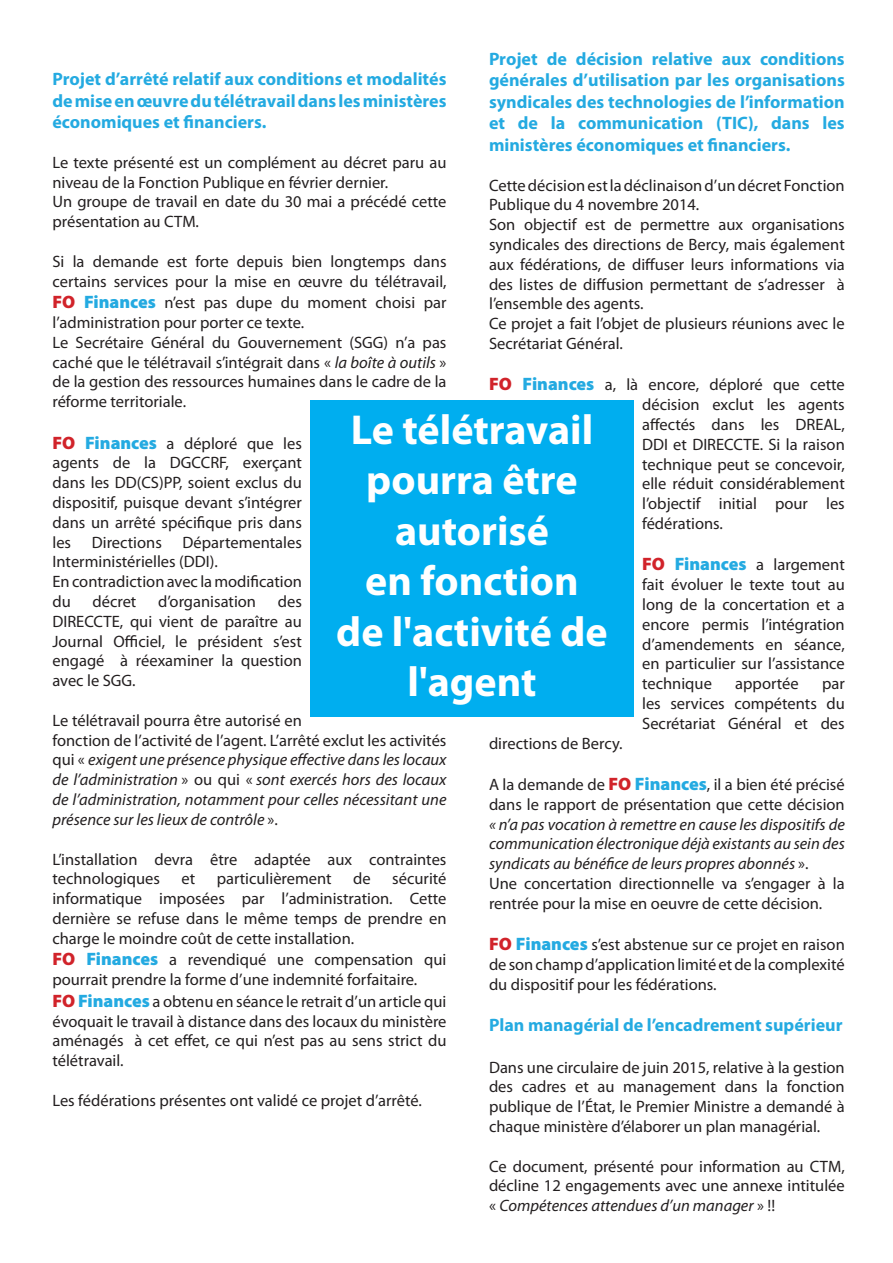
<style>
.page{position:relative;width:893px;height:1263px;background:#fff}
.page>*{position:absolute;margin:0;border:0;box-sizing:border-box;transform-origin:0 0}
.t1{font:700 42px/50.4px "Myriad Pro";color:#fff;text-align:center}
.Sans_interligne{font:700 18px/21.6px "Myriad Pro";color:#24aae1;text-align:justify}
.Sans_interligne-2{font:16.5px/19.8px "Myriad Pro";color:#231f20;text-align:justify}
.Sans_interligne-3{font:italic 16.5px/19.8px "Myriad Pro";color:#231f20}
.s1{font-weight:900;font-size:18px;color:#d1232a}
.s2{font-weight:900;font-size:18px;color:#24aae1}
.s3{font-style:italic}
.s4{font-style:normal}
.s5{font-weight:900;font-style:normal;font-size:18px;color:#d1232a}
.s6{font-weight:900;font-style:normal;font-size:18px;color:#24aae1}
</style>
<div class="page">
<div style="left:310px;top:400px;width:324px;height:316px;background:#00aeef"></div>
<p class="Sans_interligne" style="left:489px;top:47px;width:357px">Projet de décision relative aux conditions générales d’utilisation par les organisations syndicales des technologies de l’information et de la communication (TIC), dans les ministères économiques et financiers.</p>
<p class="Sans_interligne-2" style="left:489px;top:175px;width:357px">Cette décision est la déclinaison d’un décret Fonction<br>Publique du 4 novembre 2014.</p>
<p class="Sans_interligne-2" style="left:489px;top:214px;width:357px">Son objectif est de permettre aux organisations syndicales des directions de Bercy, mais également aux fédérations, de diffuser leurs informations via des listes de diffusion permettant de s’adresser à l’ensemble des agents.</p>
<p class="Sans_interligne-2" style="left:489px;top:313px;width:357px">Ce projet a fait l’objet de plusieurs réunions avec le<br>Secrétariat Général.</p>
<p class="Sans_interligne-2" style="left:642px;top:375px;width:204px;text-indent:-153px"><span class="s1">FO</span> <span class="s2">Finances</span> a, là encore, déploré que cette décision exclut les agents affectés dans les DREAL, DDI et DIRECCTE. Si la raison technique peut se concevoir, elle réduit considérablement l’objectif initial pour les fédérations.</p>
<p class="Sans_interligne-2" style="left:642px;top:555px;width:204px"><span class="s1">FO</span> <span class="s2">Finances</span> a largement fait évoluer le texte tout au long de la concertation et a encore permis l’intégration d’amendements en séance, en particulier sur l’assistance technique</p>
<p class="Sans_interligne" style="left:52px;top:68px;width:396px">Projet d’arrêté relatif aux conditions et modalités de mise en œuvre du télétravail dans les ministères économiques et financiers.</p>
<p class="Sans_interligne-2" style="left:52px;top:152px;width:396px">Le texte présenté est un complément au décret paru au niveau de la Fonction Publique en février dernier.</p>
<p class="Sans_interligne-2" style="left:52px;top:192px;width:395px">Un groupe de travail en date du 30 mai a précédé cette présentation au CTM.</p>
<p class="Sans_interligne-2" style="left:52px;top:251px;width:396px">Si la demande est forte depuis bien longtemps dans certains services pour la mise en œuvre du télétravail,</p>
<p class="Sans_interligne-2" style="left:52px;top:293px;width:396px"><span class="s1">FO</span> <span class="s2">Finances</span> n’est pas dupe du moment choisi par l’administration pour porter ce texte.</p>
<p class="Sans_interligne-2" style="left:52px;top:332px;width:396px">Le Secrétaire Général du Gouvernement (SGG) n’a pas caché que le télétravail s’intégrait dans « <span class="s3">la boîte à outils</span> » de la gestion des ressources humaines dans le cadre de la réforme territoriale.</p>
<p class="Sans_interligne-2" style="left:52px;top:433px;width:251px"><span class="s1">FO</span> <span class="s2">Finances</span> a déploré que les agents de la DGCCRF, exerçant dans les DD(CS)PP, soient exclus du dispositif, puisque devant s’intégrer dans un arrêté spécifique pris dans les</p>
<p class="t1" style="left:336px;top:403px;width:273px">Le télétravail pourra être autorisé<br>en fonction<br>de l'activité de l'agent</p>
<p class="Sans_interligne-2" style="left:52px;top:532px;width:251px;text-indent:130px">Départementales<br>Interministérielles (DDI).</p>
<p class="Sans_interligne-2" style="left:52px;top:572px;width:251px">En contradiction avec la modification du</p>
<p class="Sans_interligne-2" style="left:92px;top:532px;width:72px">Directions</p>
<p class="Sans_interligne-2" style="left:52px;top:591px;width:251px;text-indent:225px">des DIRECCTE, qui vient de paraître au Journal Officiel, le président s’est engagé à réexaminer la question avec le SGG.</p>
<p class="Sans_interligne-3" style="left:52px;top:710px;width:396px"><span class="s4">Le télétravail pourra être autorisé en<br>fonction de l’activité de l’agent. L’arrêté exclut les activités qui «</span> exigent une présence physique effective dans les locaux de l’administration <span class="s4">» ou qui «</span> sont exercés hors des locaux de l’administration, notamment pour celles nécessitant une présence sur les lieux de contrôle <span class="s4">».</span></p>
<p class="Sans_interligne-2" style="left:52px;top:849px;width:395px">L’installation devra être adaptée aux contraintes technologiques</p>
<p class="Sans_interligne-2" style="left:93px;top:591px;width:45px">décret</p>
<p class="Sans_interligne-2" style="left:158px;top:591px;width:100px">d’organisation</p>
<p class="Sans_interligne-2" style="left:735px;top:673px;width:65px">apportée</p>
<p class="Sans_interligne-2" style="left:642px;top:673px;width:204px;text-indent:180px">par les services compétents du Secrétariat Général et des</p>
<p class="Sans_interligne-2" style="left:489px;top:733px;width:135px">directions de Bercy.</p>
<p class="Sans_interligne-3" style="left:489px;top:774px;width:357px;text-align:justify"><span class="s4">A la demande de</span> <span class="s5">FO</span> <span class="s6">Finances</span><span class="s4">, il a bien été précisé dans le rapport de présentation que cette décision </span>« n’a pas vocation à remettre en cause les dispositifs de communication électronique déjà existants au sein des syndicats au bénéfice de leurs propres abonnés <span class="s4">».</span></p>
<p class="Sans_interligne-2" style="left:489px;top:873px;width:357px">Une concertation directionnelle va s’engager à la rentrée pour la mise en oeuvre de cette décision.</p>
<p class="Sans_interligne-2" style="left:489px;top:934px;width:357px"><span class="s1">FO</span> <span class="s2">Finances</span> s’est abstenue sur ce projet en raison de son champ d’application limité et de la complexité du dispositif pour les fédérations.</p>
<p class="Sans_interligne" style="left:489px;top:1014px;width:355px">Plan managérial de l’encadrement supérieur</p>
<p class="Sans_interligne-2" style="left:489px;top:1057px;width:357px">Dans une circulaire de juin 2015, relative à la gestion des cadres et au management dans la fonction publique de l’État, le Premier Ministre a demandé à chaque ministère d’élaborer un plan managérial.</p>
<p class="Sans_interligne-2" style="left:489px;top:1156px;width:357px">Ce document, présenté pour information au CTM, décline 12 engagements avec une annexe intitulée « <span class="s3">Compétences attendues d’un manager</span> » !!</p>
<p class="Sans_interligne-2" style="left:181px;top:869px;width:15px">et</p>
<p class="Sans_interligne-2" style="left:217px;top:869px;width:117px">particulièrement</p>
<p class="Sans_interligne-2" style="left:353px;top:869px;width:19px">de</p>
<p class="Sans_interligne-2" style="left:52px;top:869px;width:396px;text-indent:340px">sécurité informatique imposées par l’administration. Cette dernière se refuse dans le même temps de prendre en charge le moindre coût de cette installation.</p>
<p class="Sans_interligne-2" style="left:52px;top:950px;width:395px"><span class="s1">FO</span> <span class="s2">Finances</span> a revendiqué une compensation qui pourrait prendre la forme d’une indemnité forfaitaire.</p>
<p class="Sans_interligne-2" style="left:52px;top:991px;width:396px"><span class="s1">FO</span> <span class="s2">Finances</span> a obtenu en séance le retrait d’un article qui évoquait le travail à distance dans des locaux du ministère aménagés à cet effet, ce qui n’est pas au sens strict du télétravail.</p>
<p class="Sans_interligne-2" style="left:52px;top:1090px;width:371px">Les fédérations présentes ont validé ce projet d’arrêté.</p>
</div>
